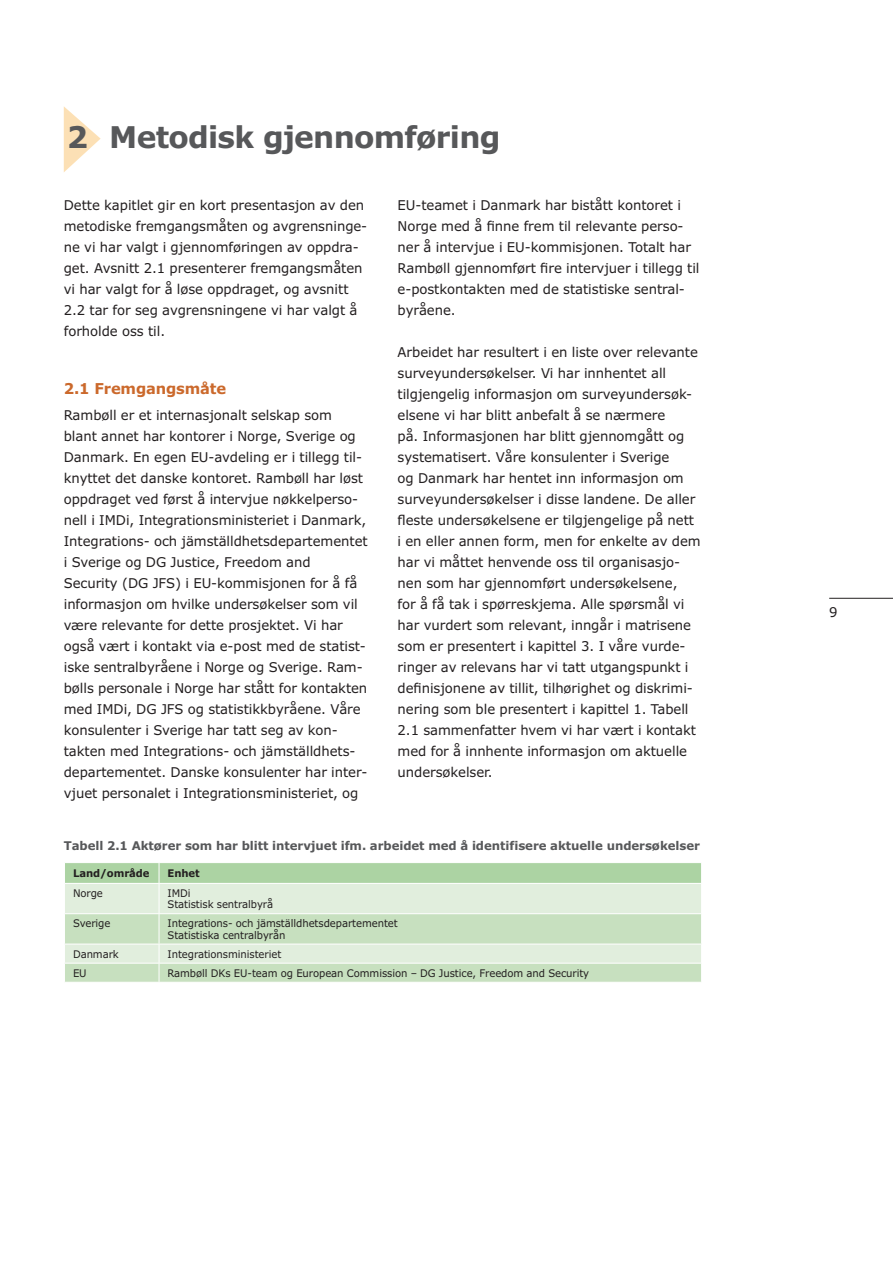
<style>
.page{position:relative;width:893px;height:1263px;background:#fff}
.page>*{position:absolute;margin:0;border:0;box-sizing:border-box;transform-origin:0 0}
.t1{font:700 30px "Verdana";letter-spacing:-.025em;color:#57585a}
.t2{font:700 15px "Verdana";letter-spacing:-.01em;color:#cb692c}
.t3{font:13.5px/21px "Verdana";letter-spacing:-.005em;color:#231f20}
.t4{font:700 12px "Verdana";letter-spacing:-.005em;color:#57585a}
.t5{font:10.5px/11.2px "Verdana";letter-spacing:-.01em;color:#231f20;scale:.96 1}
.t6{font:700 10.5px "Verdana";letter-spacing:-.01em;color:#231f20;scale:.96 1}
</style>
<div class="page">
<hr style="left:829px;top:598px;width:64px;height:1px;background:#231f20">
<svg style="left:64px;top:106px;width:37px;height:66px"></svg>
<svg style="left:65px;top:863px;width:636px;height:119px;background:#cee4c8"></svg>
<hr style="left:64px;top:963px;width:95px;height:1px;background:#fff">
<hr style="left:159px;top:963px;width:543px;height:1px;background:#fff">
<h1 class="t1" style="left:67px;top:118px;width:435px">2 Metodisk gjennomføring</h1>
<p class="t3" style="left:64px;top:194px;width:305px">Dette kapitlet gir en kort presentasjon av den metodiske fremgangsmåten og avgrensninge&shy;ne vi har valgt i gjennomføringen av oppdra&shy;get. Avsnitt 2.1 presenterer fremgangsmåten vi har valgt for å løse oppdraget, og avsnitt 2.2 tar for seg avgrensningene vi har valgt å forholde oss til.</p>
<p class="t2" style="left:64px;top:379px;width:164px">2.1 Fremgangsmåte</p>
<p class="t3" style="left:64px;top:404px;width:305px">Rambøll er et internasjonalt selskap som blant annet har kontorer i Norge, Sverige og Danmark. En egen EU-avdeling er i tillegg til&shy;knyttet det danske kontoret. Rambøll har løst oppdraget ved først å intervjue nøkkelperso&shy;nell i IMDi, Integrationsministeriet i Danmark, Integrations- och jämställdhetsdepartementet i Sverige og DG Justice, Freedom and Security (DG JFS) i EU-kommisjonen for å få informasjon om hvilke undersøkelser som vil være relevante for dette prosjektet. Vi har også vært i kontakt via e-post med de statist&shy;iske sentralbyråene i Norge og Sverige. Ram&shy;bølls personale i Norge har stått for kontakten med IMDi, DG JFS og statistikkbyråene. Våre konsulenter i Sverige har tatt seg av kon&shy;takten med Integrations- och jämställdhets&shy;departementet. Danske konsulenter har inter&shy;vjuet personalet i Integrationsministeriet, og</p>
<p class="t3" style="left:398px;top:194px;width:303px">EU-teamet i Danmark har bistått kontoret i Norge med å finne frem til relevante perso&shy;ner å intervjue i EU-kommisjonen. Totalt har Rambøll gjennomført fire intervjuer i tillegg til e-postkontakten med de statistiske sentral&shy;byråene.</p>
<p class="t3" style="left:398px;top:341px;width:305px">Arbeidet har resultert i en liste over relevante surveyundersøkelser. Vi har innhentet all tilgjengelig informasjon om surveyundersøk&shy;elsene vi har blitt anbefalt å se nærmere<br>på. Informasjonen har blitt gjennomgått og systematisert. Våre konsulenter i Sverige<br>og Danmark har hentet inn informasjon om surveyundersøkelser i disse landene. De aller fleste undersøkelsene er tilgjengelige på nett i en eller annen form, men for enkelte av dem har vi måttet henvende oss til organisasjo&shy;nen som har gjennomført undersøkelsene,<br>for å få tak i spørreskjema. Alle spørsmål vi har vurdert som relevant, inngår i matrisene som er presentert i kapittel 3. I våre vurde&shy;ringer av relevans har vi tatt utgangspunkt i definisjonene av tillit, tilhørighet og diskrimi&shy;nering som ble presentert i kapittel 1. Tabell 2.1 sammenfatter hvem vi har vært i kontakt med for å innhente informasjon om aktuelle undersøkelser.</p>
<p class="t4" style="left:64px;top:838px;width:638px">Tabell 2.1 Aktører som har blitt intervjuet ifm. arbeidet med å identifisere aktuelle undersøkelser</p>
<p class="t6" style="left:73px;top:866px;width:81px">Land/område</p>
<p class="t6" style="left:168px;top:866px;width:35px">Enhet</p>
<p class="t5" style="left:73px;top:887px;width:33px">Norge</p>
<p class="t5" style="left:168px;top:887px;width:112px">IMDi<br>Statistisk sentralbyrå</p>
<p class="t5" style="left:73px;top:917px;width:41px">Sverige</p>
<p class="t5" style="left:168px;top:917px;width:241px">Integrations- och jämställdhetsdepartementet<br>Statistiska centralbyrån</p>
<p class="t5" style="left:73px;top:948px;width:49px">Danmark</p>
<p class="t5" style="left:168px;top:948px;width:120px">Integrationsministeriet</p>
<p class="t5" style="left:73px;top:967px;width:16px">EU</p>
<p class="t5" style="left:168px;top:967px;width:441px">Rambøll DKs EU-team og European Commission – DG Justice, Freedom and Security</p>
<p class="t3" style="left:829px;top:601px;width:10px">9</p>
</div>
